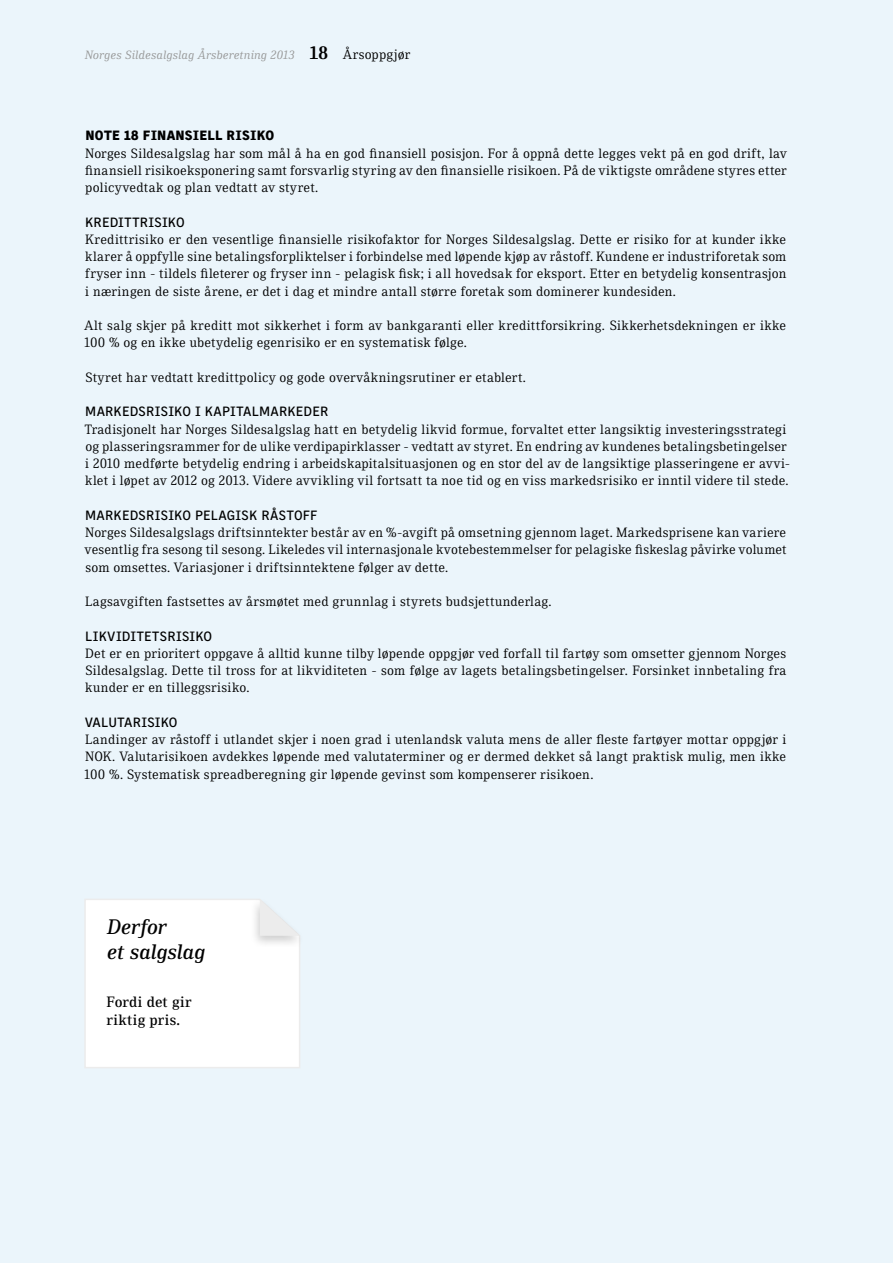
<style>
.page{position:relative;width:893px;height:1263px;background:#ebf5fb}
.page>*{position:absolute;margin:0;border:0;box-sizing:border-box;transform-origin:0 0}
.t1{font:21px/25.2px "Skopex Serif Med Ita";color:#000}
.t2{font:500 15px/18px "Skopex Serif";letter-spacing:.025em;color:#000}
.t3{font:13.5px/17.2px "Skopex Serif";letter-spacing:.02em;color:#000;text-align:justify}
.t4{font:500 13.5px "Skopex Gothic";letter-spacing:.015em;color:#000}
.t5{font:900 13.5px "Skopex Gothic";letter-spacing:.015em;color:#000}
.t6{font:italic 12px "Skopex Serif";letter-spacing:.025em;color:#989999}
.s1{font-weight:700;font-style:normal;font-size:18px;color:#000}
.s2{font-style:normal;font-size:13.5px;color:#000}
</style>
<div class="page">
<svg style="left:84px;top:899px;width:216px;height:169px;background:#fcfdfd"></svg>
<p class="t6" style="left:85px;top:48px;width:327px">Norges Sildesalgslag Årsberetning 2013 <span class="s1">18</span> <span class="s2">Årsoppgjør</span></p>
<p class="t5" style="left:86px;top:127px;width:190px">NOTE 18 FINANSIELL RISIKO</p>
<p class="t3" style="left:85px;top:144px;width:703px">Norges Sildesalgslag har som mål å ha en god finansiell posisjon. For å oppnå dette legges vekt på en god drift, lav finansiell risikoeksponering samt forsvarlig styring av den finansielle risikoen. På de viktigste områdene styres etter policyvedtak og plan vedtatt av styret.</p>
<p class="t4" style="left:85px;top:214px;width:101px">KREDITTRISIKO</p>
<p class="t3" style="left:85px;top:230px;width:703px">Kredittrisiko er den vesentlige finansielle risikofaktor for Norges Sildesalgslag. Dette er risiko for at kunder ikke klarer å oppfylle sine betalingsforpliktelser i forbindelse med løpende kjøp av råstoff. Kundene er industriforetak som fryser inn - tildels fileterer og fryser inn - pelagisk fisk; i all hovedsak for eksport. Etter en betydelig konsentrasjon i næringen de siste årene, er det i dag et mindre antall større foretak som dominerer kundesiden.</p>
<p class="t3" style="left:84px;top:317px;width:703px">Alt salg skjer på kreditt mot sikkerhet i form av bankgaranti eller kredittforsikring. Sikkerhetsdekningen er ikke<br>100 % og en ikke ubetydelig egenrisiko er en systematisk følge.</p>
<p class="t3" style="left:85px;top:368px;width:442px">Styret har vedtatt kredittpolicy og gode overvåkningsrutiner er etablert.</p>
<p class="t4" style="left:85px;top:403px;width:245px">MARKEDSRISIKO I KAPITALMARKEDER</p>
<p class="t3" style="left:85px;top:420px;width:707px;text-align:left">Tradisjonelt har Norges Sildesalgslag hatt en betydelig likvid formue, forvaltet etter langsiktig investeringsstrategi og plasseringsrammer for de ulike verdipapirklasser - vedtatt av styret. En endring av kundenes betalingsbetingelser i 2010 medførte betydelig endring i arbeidskapitalsituasjonen og en stor del av de langsiktige plasseringene er avvi&shy;klet i løpet av 2012 og 2013. Videre avvikling vil fortsatt ta noe tid og en viss markedsrisiko er inntil videre til stede.</p>
<p class="t4" style="left:85px;top:507px;width:233px">MARKEDSRISIKO PELAGISK RÅSTOFF</p>
<p class="t3" style="left:85px;top:524px;width:703px">Norges Sildesalgslags driftsinntekter består av en %-avgift på omsetning gjennom laget. Markedsprisene kan variere vesentlig fra sesong til sesong. Likeledes vil internasjonale kvotebestemmelser for pelagiske fiskeslag påvirke volumet som omsettes. Variasjoner i driftsinntektene følger av dette.</p>
<p class="t3" style="left:85px;top:593px;width:468px">Lagsavgiften fastsettes av årsmøtet med grunnlag i styrets budsjettunderlag.</p>
<p class="t4" style="left:85px;top:628px;width:128px">LIKVIDITETSRISIKO</p>
<p class="t3" style="left:85px;top:644px;width:703px">Det er en prioritert oppgave å alltid kunne tilby løpende oppgjør ved forfall til fartøy som omsetter gjennom Norges Sildesalgslag. Dette til tross for at likviditeten - som følge av lagets betalingsbetingelser. Forsinket innbetaling fra kunder er en tilleggsrisiko.</p>
<p class="t4" style="left:85px;top:714px;width:94px">VALUTARISIKO</p>
<p class="t3" style="left:85px;top:731px;width:703px">Landinger av råstoff i utlandet skjer i noen grad i utenlandsk valuta mens de aller fleste fartøyer mottar oppgjør i NOK. Valutarisikoen avdekkes løpende med valutaterminer og er dermed dekket så langt praktisk mulig, men ikke 100 %. Systematisk spreadberegning gir løpende gevinst som kompenserer risikoen.</p>
<h1 class="t1" style="left:108px;top:914px;width:100px">Derfor<br>et salgslag</h1>
<p class="t2" style="left:106px;top:992px;width:87px">Fordi det gir riktig pris.</p>
</div>
